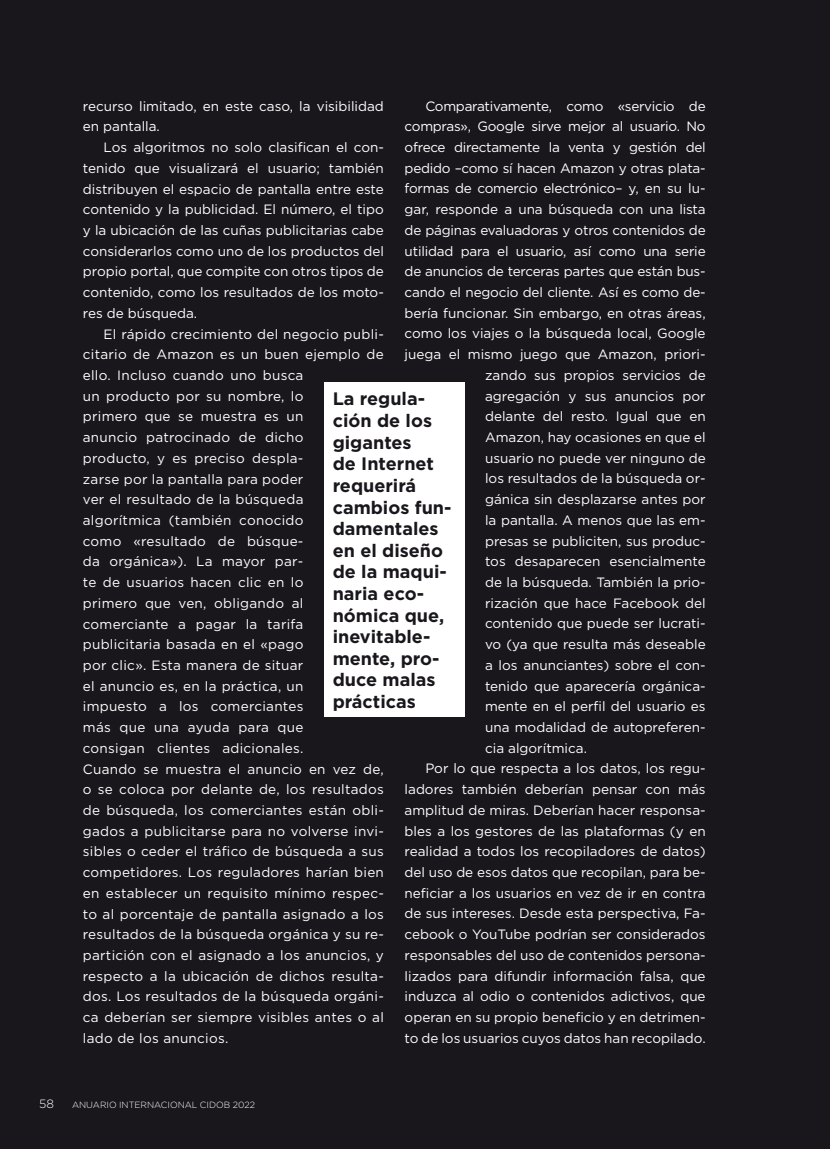
<style>
.page{position:relative;width:830px;height:1149px;background:#fff}
.page>*{position:absolute;margin:0;border:0;box-sizing:border-box;transform-origin:0 0}
.t1{font:700 18px/21.6px "Gotham";color:#1a171c}
.t2{font:13.5px/20.7px "Gotham";color:#fff}
.t3{font:13.5px/20.7px "Gotham";letter-spacing:.02em;color:#fff}
.t4{font:13.5px "Gotham";letter-spacing:-.02em;color:#fff}
.t5{font:300 12px "Gotham";color:#fff}
.t6{font:300 9px "Gotham";color:#fff}
</style>
<div class="page">
<div style="left:0;top:0;width:829px;height:1148px;background:#1a171c"></div>
<div style="left:324px;top:382px;width:140px;height:334px;background:#fff"></div>
<p class="t4" style="left:425px;top:97px;width:282px">Comparativamente, como «servicio de</p>
<p class="t4" style="left:404px;top:118px;width:302px">compras», Google sirve mejor al usuario. No</p>
<p class="t4" style="left:404px;top:138px;width:302px">ofrece directamente la venta y gestión del</p>
<p class="t4" style="left:404px;top:159px;width:302px">pedido –como sí hacen Amazon y otras plata-</p>
<p class="t4" style="left:404px;top:180px;width:302px">formas de comercio electrónico– y, en su lu-</p>
<p class="t2" style="left:404px;top:199px;width:302px">gar, responde a una búsqueda con una lista</p>
<p class="t2" style="left:404px;top:219px;width:302px">de páginas evaluadoras y otros contenidos de</p>
<p class="t2" style="left:404px;top:240px;width:302px">utilidad para el usuario, así como una serie</p>
<p class="t2" style="left:404px;top:261px;width:302px">de anuncios de terceras partes que están bus-</p>
<p class="t2" style="left:404px;top:281px;width:302px">cando el negocio del cliente. Así es como de-</p>
<p class="t2" style="left:404px;top:302px;width:302px">bería funcionar. Sin embargo, en otras áreas,</p>
<p class="t2" style="left:404px;top:323px;width:302px">como los viajes o la búsqueda local, Google</p>
<p class="t2" style="left:404px;top:343px;width:302px">juega el mismo juego que Amazon, priori-</p>
<p class="t2" style="left:485px;top:364px;width:222px">zando sus propios servicios de</p>
<p class="t2" style="left:485px;top:385px;width:222px">agregación y sus anuncios por</p>
<p class="t2" style="left:485px;top:406px;width:222px">delante del resto. Igual que en</p>
<p class="t2" style="left:485px;top:426px;width:222px">Amazon, hay ocasiones en que el</p>
<p class="t2" style="left:485px;top:447px;width:222px">usuario no puede ver ninguno de</p>
<p class="t2" style="left:485px;top:468px;width:222px">los resultados de la búsqueda or-</p>
<p class="t2" style="left:485px;top:488px;width:222px">gánica sin desplazarse antes por</p>
<p class="t2" style="left:485px;top:509px;width:222px">la pantalla. A menos que las em-</p>
<p class="t2" style="left:485px;top:530px;width:222px">presas se publiciten, sus produc-</p>
<p class="t2" style="left:485px;top:550px;width:222px">tos desaparecen esencialmente</p>
<p class="t2" style="left:485px;top:571px;width:222px">de la búsqueda. También la prio-</p>
<p class="t2" style="left:485px;top:592px;width:222px">rización que hace Facebook del</p>
<p class="t2" style="left:485px;top:612px;width:222px">contenido que puede ser lucrati-</p>
<p class="t2" style="left:485px;top:633px;width:222px">vo (ya que resulta más deseable</p>
<p class="t2" style="left:485px;top:654px;width:222px">a los anunciantes) sobre el con-</p>
<p class="t2" style="left:485px;top:675px;width:222px">tenido que aparecería orgánica-</p>
<p class="t2" style="left:485px;top:695px;width:222px">mente en el perfil del usuario es</p>
<p class="t2" style="left:485px;top:716px;width:222px">una modalidad de autopreferen-</p>
<p class="t2" style="left:485px;top:737px;width:103px">cia algorítmica.</p>
<p class="t2" style="left:425px;top:757px;width:282px">Por lo que respecta a los datos, los regu-</p>
<p class="t2" style="left:404px;top:778px;width:302px">ladores también deberían pensar con más</p>
<p class="t2" style="left:404px;top:799px;width:302px">amplitud de miras. Deberían hacer responsa-</p>
<p class="t2" style="left:404px;top:819px;width:302px">bles a los gestores de las plataformas (y en</p>
<p class="t2" style="left:404px;top:840px;width:302px">realidad a todos los recopiladores de datos)</p>
<p class="t2" style="left:404px;top:861px;width:302px">del uso de esos datos que recopilan, para be-</p>
<p class="t2" style="left:404px;top:882px;width:302px">neficiar a los usuarios en vez de ir en contra</p>
<p class="t2" style="left:404px;top:902px;width:302px">de sus intereses. Desde esta perspectiva, Fa-</p>
<p class="t2" style="left:404px;top:923px;width:302px">cebook o YouTube podrían ser considerados</p>
<p class="t2" style="left:404px;top:944px;width:302px">responsables del uso de contenidos persona-</p>
<p class="t2" style="left:404px;top:964px;width:302px">lizados para difundir información falsa, que</p>
<p class="t2" style="left:404px;top:985px;width:302px">induzca al odio o contenidos adictivos, que</p>
<p class="t2" style="left:404px;top:1006px;width:302px">operan en su propio beneficio y en detrimen-</p>
<p class="t2" style="left:404px;top:1026px;width:302px">to de los usuarios cuyos datos han recopilado.</p>
<p class="t2" style="left:83px;top:95px;width:302px">recurso limitado, en este caso, la visibilidad en pantalla.</p>
<p class="t2" style="left:83px;top:137px;width:302px;text-align:justify;text-indent:21px">Los algoritmos no solo clasifican el con&shy;tenido que visualizará el usuario; también distribuyen el espacio de pantalla entre este contenido y la publicidad. El número, el tipo y la ubicación de las cuñas publicitarias cabe considerarlos como uno de los productos del propio portal, que compite con otros tipos de contenido, como los resultados de los moto&shy;res de búsqueda.</p>
<p class="t3" style="left:83px;top:323px;width:302px;text-indent:21px">El rápido crecimiento del negocio publi&shy;citario de Amazon es un buen ejemplo de ello. Incluso cuando uno busca<br>un producto por su nombre, lo<br>primero que se muestra es un<br>anuncio patrocinado de dicho<br>producto, y es preciso despla-<br>zarse por la pantalla para poder<br>ver el resultado de la búsqueda algorítmica (también conocido<br>como «resultado de búsque-<br>da orgánica»). La mayor par-<br>te de usuarios hacen clic en lo<br>primero que ven, obligando al comerciante a pagar la tarifa publicitaria basada en el «pago<br>por clic». Esta manera de situar<br>el anuncio es, en la práctica, un<br>impuesto a los comerciantes<br>más que una ayuda para que<br>consigan clientes adicionales.<br>Cuando se muestra el anuncio en vez de, o se coloca por delante de, los resultados de búsqueda, los comerciantes están obli&shy;gados a publicitarse para no volverse invi&shy;sibles o ceder el tráfico de búsqueda a sus competidores. Los reguladores harían bien en establecer un requisito mínimo respec&shy;to al porcentaje de pantalla asignado a los resultados de la búsqueda orgánica y su re&shy;partición con el asignado a los anuncios, y respecto a la ubicación de dichos resulta&shy;dos. Los resultados de la búsqueda orgáni&shy;ca deberían ser siempre visibles antes o al lado de los anuncios.</p>
<h1 class="t1" style="left:332px;top:388px;width:120px">La regula&shy;ción de los gigantes<br>de Internet requerirá cambios fun&shy;damentales en el diseño de la maqui&shy;naria eco&shy;nómica que, inevitable&shy;mente, pro&shy;duce malas prácticas</h1>
<p class="t5" style="left:39px;top:1095px;width:16px">58</p>
<p class="t6" style="left:72px;top:1098px;width:184px">ANUARIO INTERNACIONAL CIDOB 2022</p>
</div>
